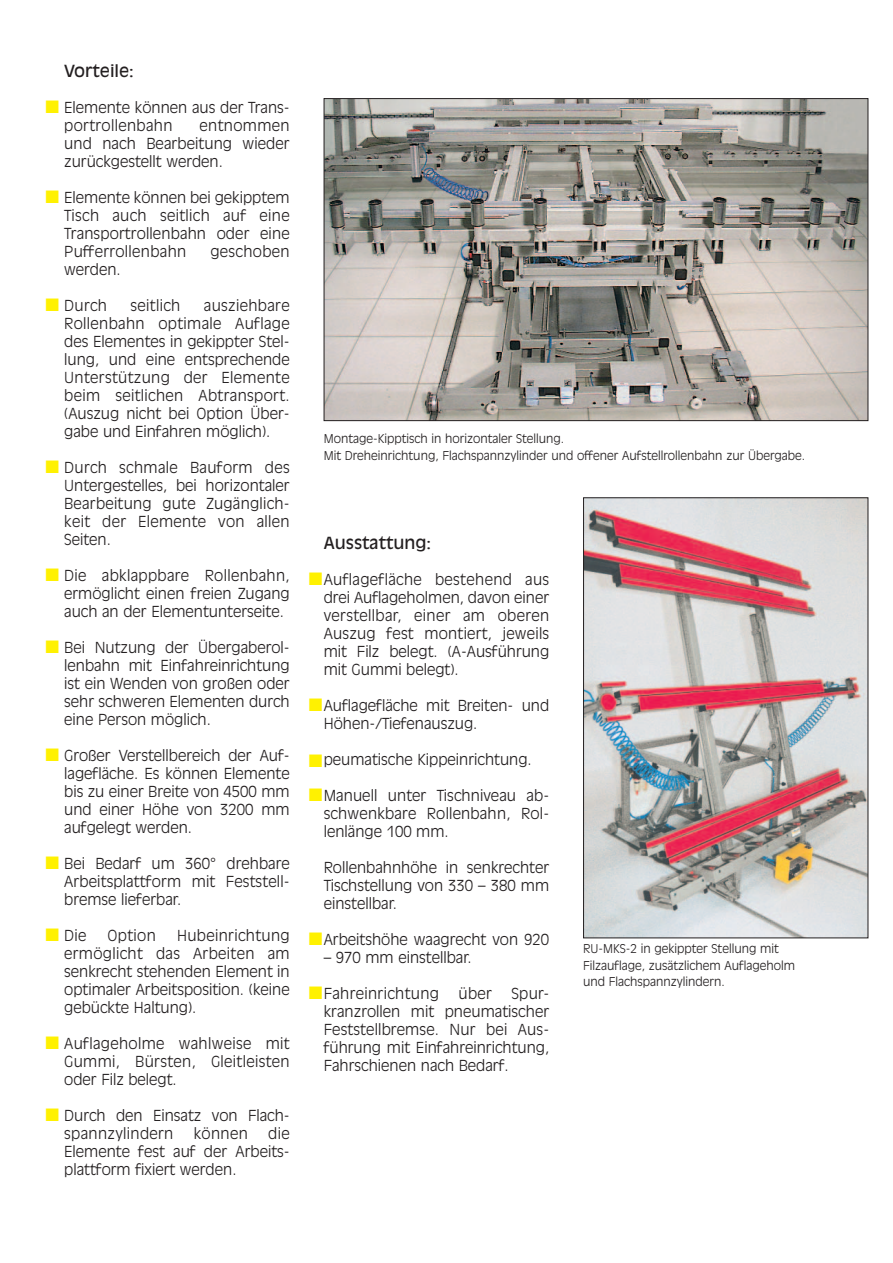
<style>
.page{position:relative;width:893px;height:1263px;background:#fff}
.page>*{position:absolute;margin:0;border:0;box-sizing:border-box;transform-origin:0 0}
.t1{font:18px "Zapf Dingbats";color:#fff101}
.t2{font:16.5px "Antique Olive";color:#231f20}
.t3{font:300 15px/18px "Antique Olive";color:#231f20;text-align:justify}
.t4{font:300 15px "Antique Olive";letter-spacing:.02em;color:#231f20}
.t5{font:300 12px/16.5px "Antique Olive";color:#231f20}
</style>
<div class="page">
<img style="left:326px;top:100px;width:540px;height:319px">
<img style="left:585px;top:499px;width:281px;height:437px">
<div style="left:583px;top:497px;width:285px;height:441px;border:1px solid #231f20"></div>
<p class="t2" style="left:64px;top:64px;width:71px">Vorteile:</p>
<p class="t3" style="left:64px;top:99px;width:227px">Elemente können aus der Trans&shy;portrollenbahn</p>
<p class="t1" style="left:46px;top:98px;width:15px">■</p>
<p class="t3" style="left:64px;top:117px;width:227px;text-indent:135px">entnommen und nach Bearbeitung wieder zurückgestellt werden.</p>
<p class="t3" style="left:64px;top:189px;width:227px">Elemente können bei gekipptem Tisch auch seitlich auf eine Transportrollenbahn oder eine Pufferrollenbahn</p>
<p class="t1" style="left:46px;top:188px;width:15px">■</p>
<p class="t4" style="left:210px;top:245px;width:81px">geschoben</p>
<p class="t3" style="left:64px;top:261px;width:58px">werden.</p>
<p class="t3" style="left:64px;top:297px;width:44px">Durch</p>
<p class="t4" style="left:131px;top:299px;width:51px">seitlich</p>
<p class="t1" style="left:46px;top:296px;width:15px">■</p>
<p class="t3" style="left:64px;top:297px;width:227px;text-indent:140px">ausziehbare Rollenbahn optimale Auflage des Elementes in gekippter Stel&shy;lung, und eine entsprechende Unterstützung der Elemente beim seitlichen Abtransport. (Auszug nicht bei Option Über&shy;gabe und Einfahren möglich).</p>
<p class="t3" style="left:64px;top:459px;width:227px">Durch schmale Bauform des Untergestelles, bei horizontaler Bearbeitung gute Zugänglich&shy;keit der Elemente von allen Seiten.</p>
<p class="t3" style="left:64px;top:567px;width:227px">Die abklappbare Rollenbahn, ermöglicht einen freien Zugang auch an der Elementunterseite.</p>
<p class="t3" style="left:64px;top:639px;width:227px">Bei Nutzung der Übergaberol&shy;lenbahn mit Einfahreinrichtung ist ein Wenden von großen oder sehr schweren Elementen durch eine Person möglich.</p>
<p class="t3" style="left:64px;top:747px;width:227px">Großer Verstellbereich der Auf&shy;lagefläche. Es können Elemente bis zu einer Breite von 4500 mm und einer Höhe von 3200 mm aufgelegt werden.</p>
<p class="t3" style="left:64px;top:855px;width:227px">Bei Bedarf um 360° drehbare Arbeitsplattform mit Feststell&shy;bremse lieferbar.</p>
<p class="t3" style="left:64px;top:927px;width:24px">Die</p>
<p class="t3" style="left:108px;top:927px;width:50px">Option</p>
<p class="t1" style="left:46px;top:458px;width:15px">■</p>
<p class="t1" style="left:46px;top:566px;width:15px">■</p>
<p class="t1" style="left:46px;top:638px;width:15px">■</p>
<p class="t1" style="left:46px;top:746px;width:15px">■</p>
<p class="t1" style="left:46px;top:854px;width:15px">■</p>
<p class="t3" style="left:64px;top:927px;width:227px;text-indent:113px">Hubeinrichtung ermöglicht das Arbeiten am senkrecht stehenden Element in optimaler Arbeitsposition. (keine gebückte Haltung).</p>
<p class="t3" style="left:64px;top:1035px;width:227px">Auflageholme wahlweise mit Gummi, Bürsten, Gleitleisten oder Filz belegt.</p>
<p class="t3" style="left:64px;top:1107px;width:227px">Durch den Einsatz von Flach&shy;spannzylindern</p>
<p class="t1" style="left:46px;top:926px;width:15px">■</p>
<p class="t1" style="left:46px;top:1034px;width:15px">■</p>
<p class="t1" style="left:46px;top:1106px;width:15px">■</p>
<p class="t3" style="left:64px;top:1125px;width:227px;text-indent:204px">die Elemente fest auf der Arbeits&shy;plattform fixiert werden.</p>
<p class="t3" style="left:194px;top:1125px;width:56px">können</p>
<p class="t5" style="left:324px;top:431px;width:483px">Montage-Kipptisch in horizontaler Stellung.<br>Mit Dreheinrichtung, Flachspannzylinder und offener Aufstellrollenbahn zur Übergabe.</p>
<p class="t2" style="left:324px;top:536px;width:109px">Ausstattung:</p>
<p class="t3" style="left:324px;top:571px;width:227px">Auflagefläche bestehend aus drei Auflageholmen, davon einer verstellbar, einer am oberen Auszug fest montiert, jeweils mit Filz belegt. (A-Ausführung mit Gummi belegt).</p>
<p class="t3" style="left:324px;top:697px;width:227px">Auflagefläche mit Breiten- und<br>Höhen-/Tiefenauszug.</p>
<p class="t3" style="left:324px;top:751px;width:209px">peumatische Kippeinrichtung.</p>
<p class="t3" style="left:324px;top:787px;width:227px">Manuell unter Tischniveau ab&shy;schwenkbare Rollenbahn, Rol&shy;lenlänge 100 mm.</p>
<p class="t3" style="left:324px;top:859px;width:227px">Rollenbahnhöhe in senkrechter Tischstellung von 330 – 380 mm einstellbar.</p>
<p class="t3" style="left:324px;top:931px;width:227px">Arbeitshöhe waagrecht von 920</p>
<p class="t3" style="left:324px;top:949px;width:149px">– 970 mm einstellbar.</p>
<p class="t4" style="left:324px;top:987px;width:117px">Fahreinrichtung</p>
<p class="t3" style="left:458px;top:985px;width:35px">über</p>
<p class="t1" style="left:309px;top:570px;width:15px">■</p>
<p class="t1" style="left:309px;top:696px;width:15px">■</p>
<p class="t1" style="left:309px;top:752px;width:15px">■</p>
<p class="t1" style="left:309px;top:786px;width:15px">■</p>
<p class="t1" style="left:309px;top:930px;width:15px">■</p>
<p class="t1" style="left:309px;top:985px;width:15px">■</p>
<p class="t3" style="left:324px;top:985px;width:227px;text-indent:188px">Spur&shy;kranzrollen mit pneumatischer Feststellbremse. Nur bei Aus&shy;führung mit Einfahreinrichtung, Fahrschienen nach Bedarf.</p>
<p class="t5" style="left:583px;top:941px;width:213px">RU-MKS-2 in gekippter Stellung mit<br>Filzauflage, zusätzlichem Auflageholm und Flachspannzylindern.</p>
</div>
